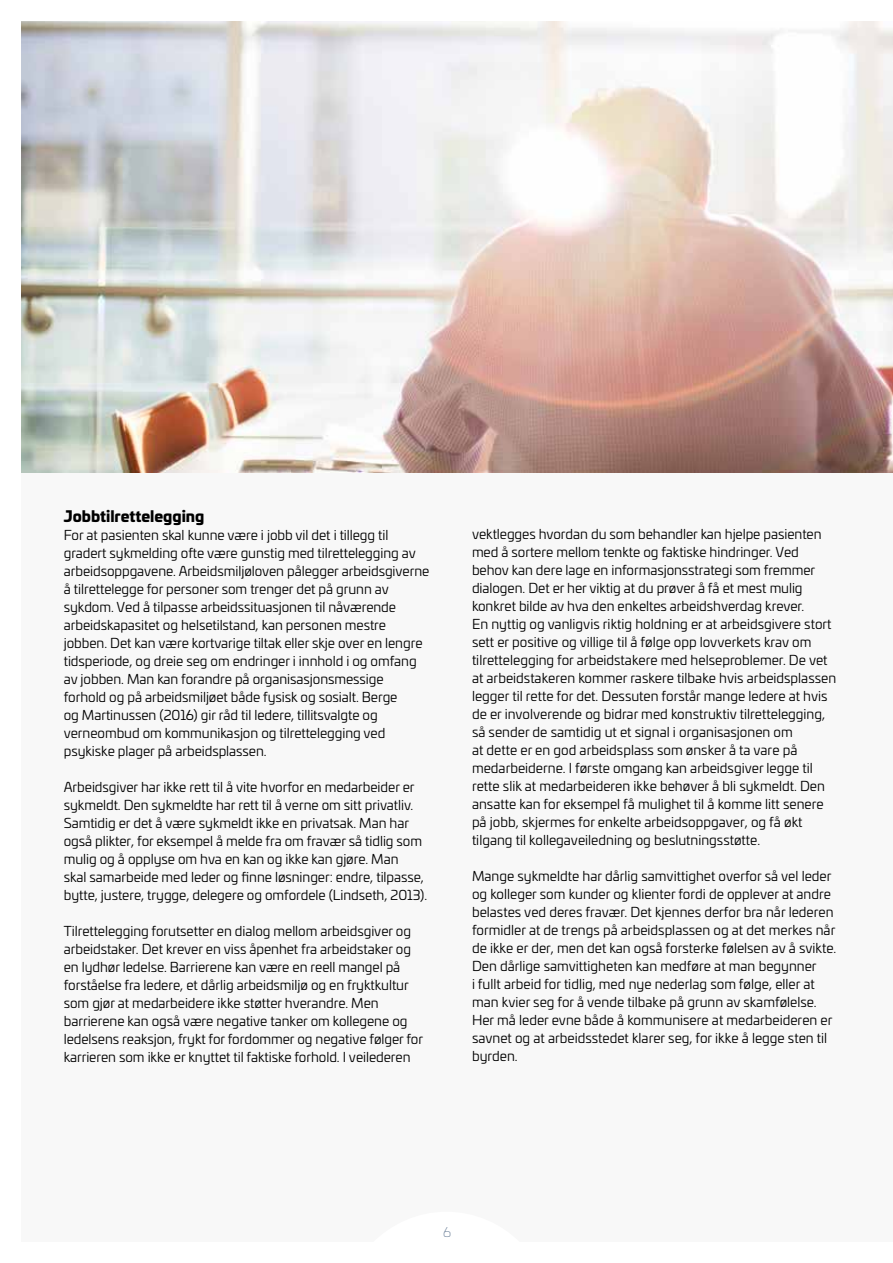
<style>
.page{position:relative;width:893px;height:1263px;background:#fff}
.page>*{position:absolute;margin:0;border:0;box-sizing:border-box;transform-origin:0 0}
.t1{font:900 15px "Univia Pro";color:#000}
.t2{font:13.5px/18px "Univia Pro";letter-spacing:-.005em;color:#000}
.t3{font:200 13.5px "Univia Pro";color:#5d738e}
</style>
<div class="page">
<div style="left:21px;top:21px;width:872px;height:1221px;background:#f8f8f8"></div>
<img style="left:21px;top:21px;width:872px;height:451px">
<p class="t1" style="left:64px;top:504px;width:142px">Jobbtilrettelegging</p>
<p class="t2" style="left:64px;top:526px;width:367px">For at pasienten skal kunne være i jobb vil det i tillegg til gradert sykmelding ofte være gunstig med tilrettelegging av arbeidsoppgavene. Arbeidsmiljøloven pålegger arbeidsgiverne å tilrettelegge for personer som trenger det på grunn av sykdom. Ved å tilpasse arbeidssituasjonen til nåværende arbeidskapasitet og helsetilstand, kan personen mestre jobben. Det kan være kortvarige tiltak eller skje over en lengre tidsperiode, og dreie seg om endringer i innhold i og omfang av jobben. Man kan forandre på organisasjonsmessige forhold og på arbeidsmiljøet både fysisk og sosialt. Berge<br>og Martinussen (2016) gir råd til ledere, tillitsvalgte og verneombud om kommunikasjon og tilrettelegging ved psykiske plager på arbeidsplassen.</p>
<p class="t2" style="left:64px;top:778px;width:365px">Arbeidsgiver har ikke rett til å vite hvorfor en medarbeider er sykmeldt. Den sykmeldte har rett til å verne om sitt privatliv.<br>Samtidig er det å være sykmeldt ikke en privatsak. Man har også plikter, for eksempel å melde fra om fravær så tidlig som mulig og å opplyse om hva en kan og ikke kan gjøre. Man<br>skal samarbeide med leder og finne løsninger: endre, tilpasse, bytte, justere, trygge, delegere og omfordele (Lindseth, 2013).</p>
<p class="t2" style="left:64px;top:922px;width:361px">Tilrettelegging forutsetter en dialog mellom arbeidsgiver og arbeidstaker. Det krever en viss åpenhet fra arbeidstaker og en lydhør ledelse. Barrierene kan være en reell mangel på forståelse fra ledere, et dårlig arbeidsmiljø og en fryktkultur som gjør at medarbeidere ikke støtter hverandre. Men barrierene kan også være negative tanker om kollegene og ledelsens reaksjon, frykt for fordommer og negative følger for karrieren som ikke er knyttet til faktiske forhold. I veilederen</p>
<p class="t2" style="left:472px;top:524px;width:366px">vektlegges hvordan du som behandler kan hjelpe pasienten med å sortere mellom tenkte og faktiske hindringer. Ved behov kan dere lage en informasjonsstrategi som fremmer dialogen. Det er her viktig at du prøver å få et mest mulig konkret bilde av hva den enkeltes arbeidshverdag krever.<br>En nyttig og vanligvis riktig holdning er at arbeidsgivere stort sett er positive og villige til å følge opp lovverkets krav om tilrettelegging for arbeidstakere med helseproblemer. De vet at arbeidstakeren kommer raskere tilbake hvis arbeidsplassen legger til rette for det. Dessuten forstår mange ledere at hvis de er involverende og bidrar med konstruktiv tilrettelegging, så sender de samtidig ut et signal i organisasjonen om<br>at dette er en god arbeidsplass som ønsker å ta vare på medarbeiderne. I første omgang kan arbeidsgiver legge til rette slik at medarbeideren ikke behøver å bli sykmeldt. Den ansatte kan for eksempel få mulighet til å komme litt senere på jobb, skjermes for enkelte arbeidsoppgaver, og få økt tilgang til kollegaveiledning og beslutningsstøtte.</p>
<p class="t2" style="left:472px;top:866px;width:366px">Mange sykmeldte har dårlig samvittighet overfor så vel leder og kolleger som kunder og klienter fordi de opplever at andre belastes ved deres fravær. Det kjennes derfor bra når lederen formidler at de trengs på arbeidsplassen og at det merkes når de ikke er der, men det kan også forsterke følelsen av å svikte.<br>Den dårlige samvittigheten kan medføre at man begynner<br>i fullt arbeid for tidlig, med nye nederlag som følge, eller at man kvier seg for å vende tilbake på grunn av skamfølelse.<br>Her må leder evne både å kommunisere at medarbeideren er savnet og at arbeidsstedet klarer seg, for ikke å legge sten til byrden.</p>
<p class="t3" style="left:443px;top:1223px;width:10px">6</p>
</div>
